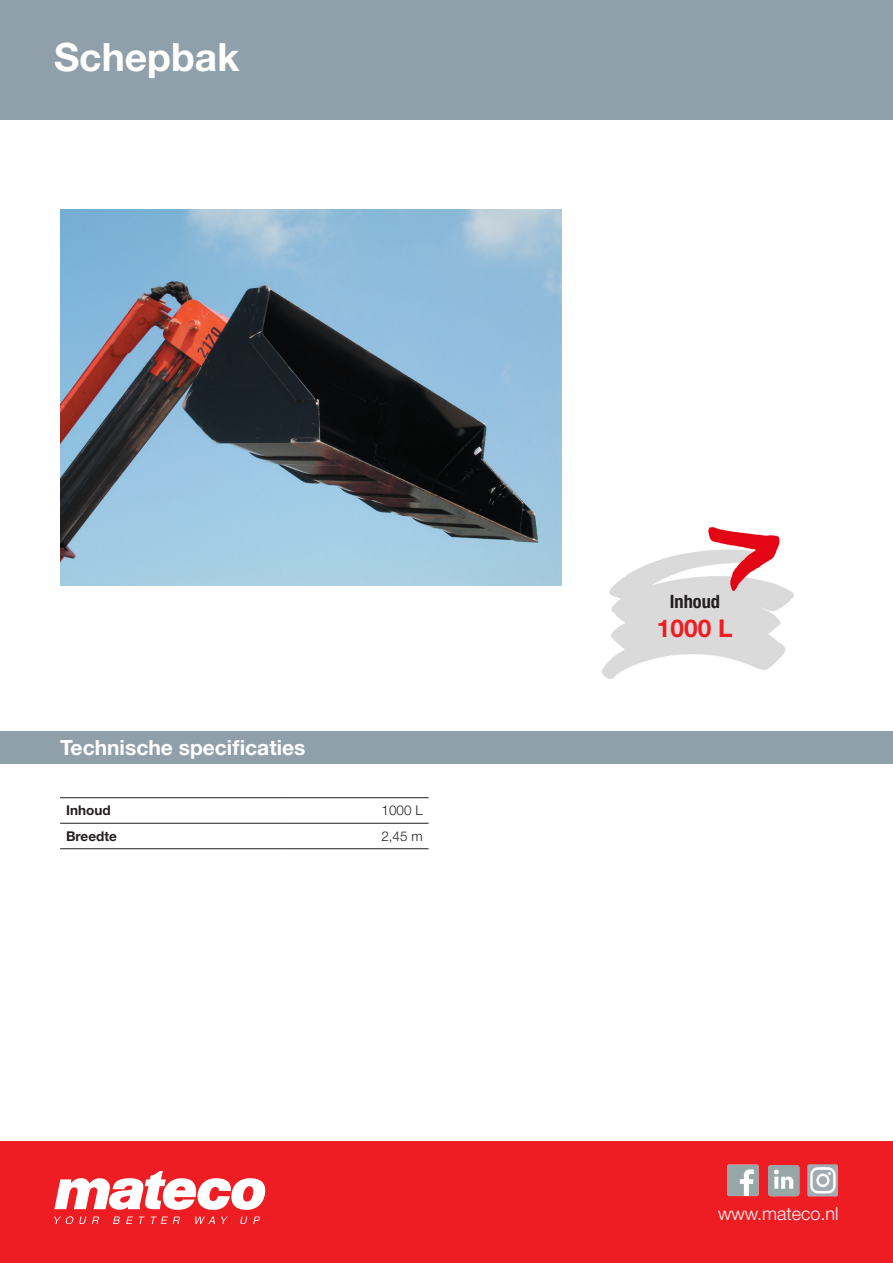
<style>
.page{position:relative;width:893px;height:1263px;background:#fff}
.page>*{position:absolute;margin:0;border:0;box-sizing:border-box;transform-origin:0 0}
.t1{font:700 39px "Helvetica Neue LT Std";color:#fff}
.t2{font:700 24.45px "Helvetica Neue LT Std";color:#ee1d23}
.t3{font:700 21px "Helvetica Neue LT Std";color:#fff}
.t4{font:700 condensed 18.45px "Helvetica Neue LT Std";color:#231f20}
.t5{font:300 18px "Helvetica Neue LT Std";color:#fff}
.t6{font:700 13.5px "Helvetica Neue LT Std";color:#231f20}
.t7{font:300 13.5px "Helvetica Neue LT Std";color:#231f20}
</style>
<div class="page">
<div style="left:0;top:1142px;width:893px;height:121px;background:#ee1d23"></div>
<svg style="left:54px;top:1171px;width:212px;height:39px"></svg>
<svg style="left:54px;top:1216px;width:19px;height:7px"></svg>
<svg style="left:79px;top:1216px;width:7px;height:7px"></svg>
<svg style="left:92px;top:1216px;width:7px;height:7px"></svg>
<svg style="left:113px;top:1216px;width:7px;height:7px"></svg>
<svg style="left:126px;top:1216px;width:7px;height:7px"></svg>
<svg style="left:139px;top:1216px;width:6px;height:7px"></svg>
<svg style="left:195px;top:1216px;width:20px;height:7px"></svg>
<svg style="left:221px;top:1216px;width:7px;height:7px"></svg>
<svg style="left:240px;top:1216px;width:7px;height:7px"></svg>
<svg style="left:253px;top:1216px;width:7px;height:7px"></svg>
<svg style="left:151px;top:1216px;width:29px;height:7px"></svg>
<div style="left:0;top:0;width:893px;height:120px;background:#90a0aa"></div>
<div style="left:0;top:731px;width:893px;height:33px;background:#90a0aa"></div>
<img style="left:602px;top:527px;width:192px;height:152px">
<img style="left:768px;top:1165px;width:32px;height:31px">
<img style="left:728px;top:1165px;width:31px;height:31px">
<img style="left:808px;top:1165px;width:30px;height:31px">
<img style="left:60px;top:210px;width:501px;height:375px">
<hr style="left:60px;top:797px;width:225px;height:1px;background:#231f20">
<hr style="left:285px;top:797px;width:144px;height:1px;background:#231f20">
<hr style="left:60px;top:823px;width:225px;height:1px;background:#231f20">
<hr style="left:285px;top:823px;width:144px;height:1px;background:#231f20">
<hr style="left:60px;top:848px;width:225px;height:1px;background:#231f20">
<hr style="left:285px;top:848px;width:144px;height:1px;background:#231f20">
<p class="t1" style="left:54px;top:33px;width:187px">Schepbak</p>
<p class="t3" style="left:60px;top:735px;width:247px">Technische specificaties</p>
<p class="t6" style="left:66px;top:802px;width:46px">Inhoud</p>
<p class="t7" style="left:382px;top:802px;width:43px">1000 L</p>
<p class="t6" style="left:66px;top:828px;width:52px">Breedte</p>
<p class="t7" style="left:381px;top:828px;width:43px">2,45 m</p>
<p class="t4" style="left:670px;top:590px;width:52px">Inhoud</p>
<p class="t2" style="left:657px;top:613px;width:77px">1000 L</p>
<p class="t5" style="left:718px;top:1202px;width:122px">www.mateco.nl</p>
</div>
